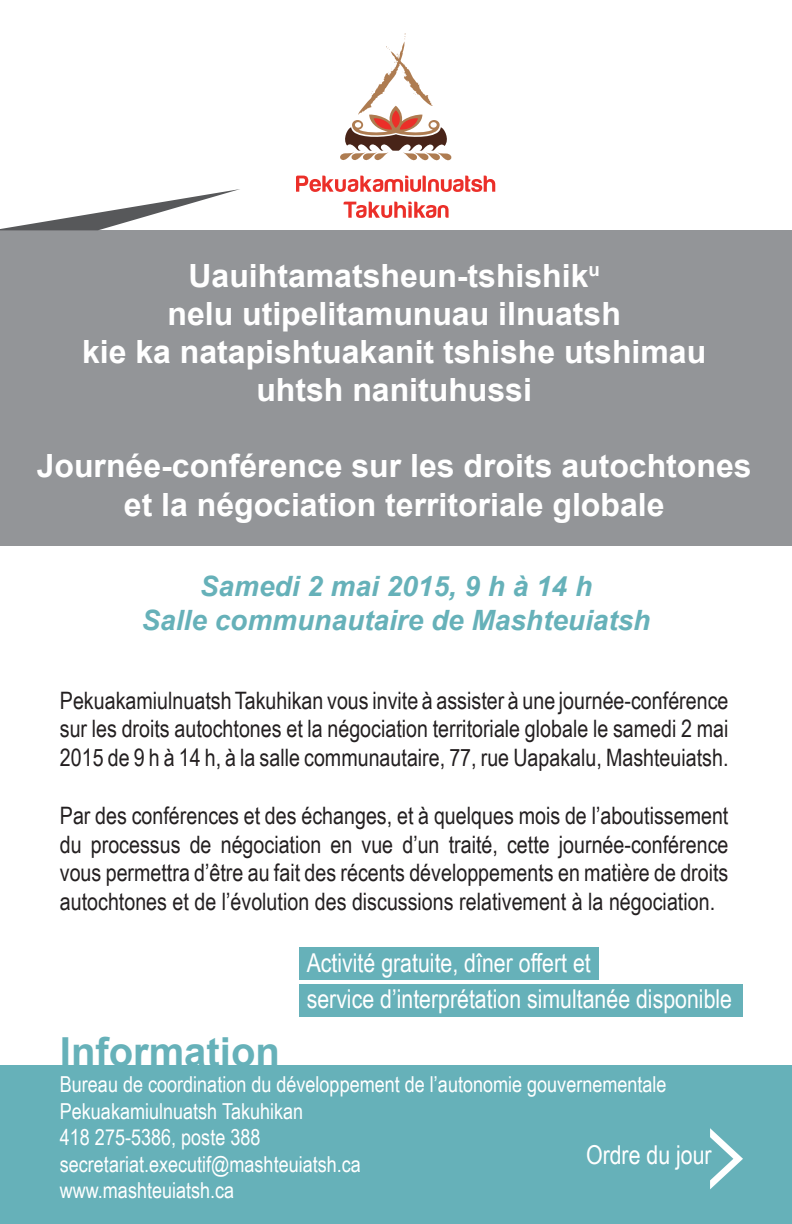
<style>
.page{position:relative;width:792px;height:1224px;background:#fff}
.page>*{position:absolute;margin:0;border:0;box-sizing:border-box;transform-origin:0 0}
.t1{font:700 40px "Arial";color:#66b1b9}
.t2{font:700 32px/38px "Arial";color:#fff;text-align:center}
.t3{font:italic 700 28px/33.6px "Arial";color:#66b1b9;text-align:center}
.t4{font:26px/36px "Arial Narrow";color:#fff}
.t5{font:24px/28.8px "Arial Narrow";color:#231f20;text-align:justify}
.t6{font:22px/26.4px "Arial Narrow";color:#fff}
</style>
<div class="page">
<div style="left:0;top:230px;width:792px;height:316px;background:#939598"></div>
<div style="left:0;top:1066px;width:792px;height:158px;background:#66b1b9"></div>
<svg style="left:340px;top:33px;width:112px;height:128px"></svg>
<svg style="left:296px;top:176px;width:199px;height:16px"></svg>
<svg style="left:344px;top:202px;width:105px;height:16px"></svg>
<div style="left:300px;top:947px;width:299px;height:33px;background:#66b1b9"></div>
<div style="left:300px;top:984px;width:443px;height:33px;background:#66b1b9"></div>
<svg style="left:0;top:189px;width:240px;height:41px"></svg>
<svg style="left:710px;top:1128px;width:33px;height:61px"></svg>
<h2 class="t2" style="left:82px;top:257px;width:626px">Uauihtamatsheun-tshishik<sup>u<br></sup>nelu utipelitamunuau ilnuatsh<br>kie ka natapishtuakanit tshishe utshimau uhtsh nanituhussi</h2>
<h2 class="t2" style="left:37px;top:447px;width:716px">Journée-conférence sur les droits autochtones et la négociation territoriale globale</h2>
<p class="t3" style="left:142px;top:571px;width:510px">Samedi 2 mai 2015, 9 h à 14 h<br>Salle communautaire de Mashteuiatsh</p>
<p class="t5" style="left:60px;top:685px;width:670px">Pekuakamiulnuatsh Takuhikan vous invite à assister à une journée-conférence sur les droits autochtones et la négociation territoriale globale le samedi 2 mai 2015 de 9 h à 14 h, à la salle communautaire, 77, rue Uapakalu, Mashteuiatsh.</p>
<p class="t5" style="left:60px;top:800px;width:670px">Par des conférences et des échanges, et à quelques mois de l’aboutissement du processus de négociation en vue d’un traité, cette journée-conférence vous permettra d’être au fait des récents développements en matière de droits autochtones et de l’évolution des discussions relativement à la négociation.</p>
<p class="t4" style="left:307px;top:944px;width:427px">Activité gratuite, dîner offert et<br>service d’interprétation simultanée disponible</p>
<h1 class="t1" style="left:60px;top:1024px;width:222px">Information</h1>
<p class="t6" style="left:60px;top:1071px;width:608px">Bureau de coordination du développement de l’autonomie gouvernementale Pekuakamiulnuatsh Takuhikan<br>418 275-5386, poste 388<br>secretariat.executif@mashteuiatsh.ca<br>www.mashteuiatsh.ca</p>
<p class="t4" style="left:586px;top:1136px;width:127px">Ordre du jour</p>
</div>
